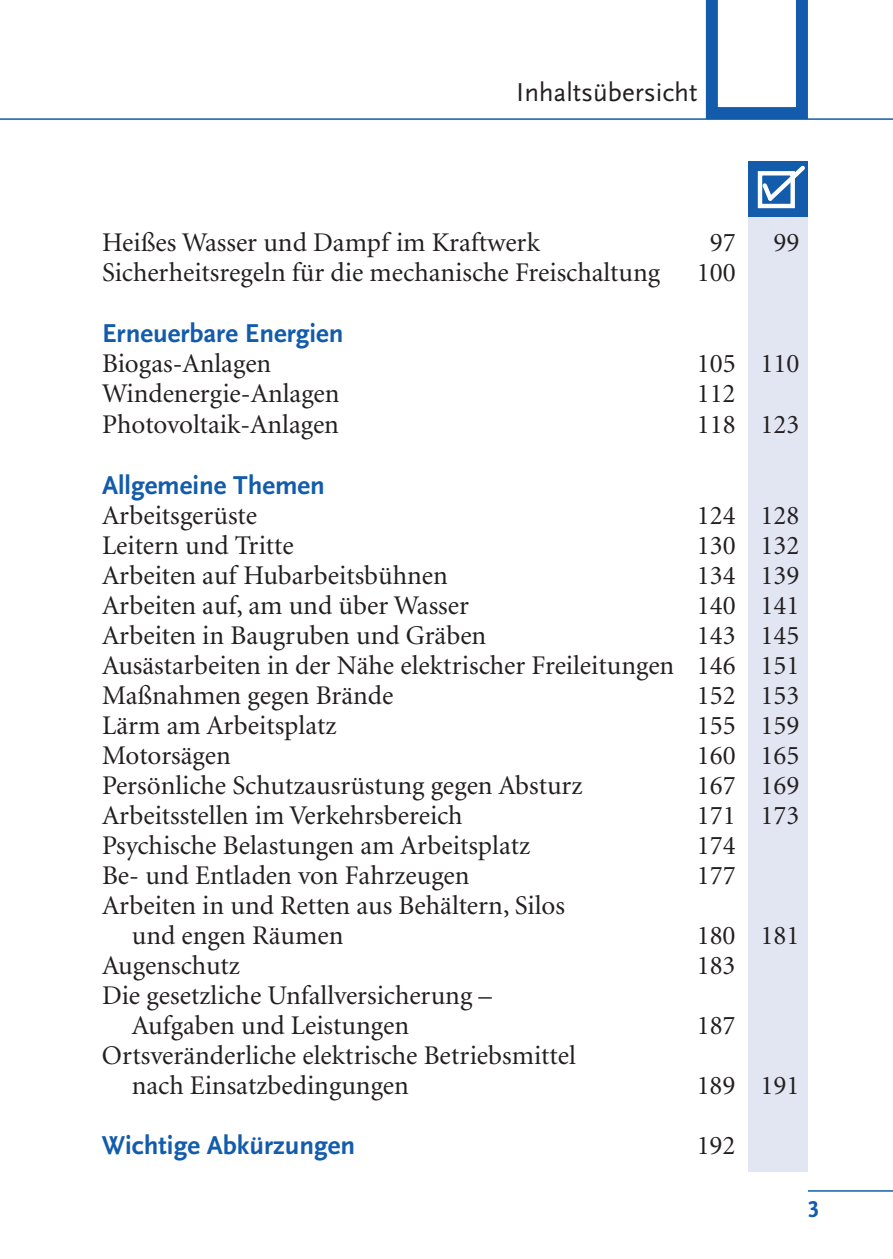
<style>
.page{position:relative;width:893px;height:1259px;background:#fff}
.page>*{position:absolute;margin:0;border:0;box-sizing:border-box;transform-origin:0 0}
.t1{font:27px/30px "Minion";color:#231f20}
.t2{font:700 27px "Scala Sans";color:#135cab}
.t3{font:27px "Scala Sans";color:#231f20}
.t4{font:700 24px "Scala Sans Caps";color:#135cab}
</style>
<div class="page">
<hr style="left:808px;top:1190px;width:85px;height:1px;background:#135cab">
<hr style="left:0;top:118px;width:893px;height:2px;background:#135cab">
<svg style="left:706px;top:0;width:102px;height:118px"></svg>
<div style="left:748px;top:162px;width:60px;height:1009px;background:#e2e6f3"></div>
<div style="left:748px;top:162px;width:60px;height:55px;background:#135cab"></div>
<div style="left:758px;top:171px;width:37px;height:37px;border:4px solid #fff"></div>
<svg style="left:759px;top:165px;width:46px;height:40px"></svg>
<p class="t3" style="left:516px;top:77px;width:183px">Inhaltsübersicht</p>
<p class="t1" style="left:102px;top:228px;width:439px">Heißes Wasser und Dampf im Kraftwerk</p>
<p class="t1" style="left:710px;top:228px;width:27px">97</p>
<p class="t1" style="left:773px;top:228px;width:27px">99</p>
<p class="t1" style="left:102px;top:258px;width:560px">Sicherheitsregeln für die mechanische Freischaltung</p>
<p class="t1" style="left:697px;top:258px;width:40px">100</p>
<p class="t2" style="left:102px;top:319px;width:243px">Erneuerbare Energien</p>
<p class="t1" style="left:102px;top:350px;width:171px">Biogas-Anlagen</p>
<p class="t1" style="left:697px;top:350px;width:104px">105 110</p>
<p class="t1" style="left:102px;top:380px;width:239px">Windenergie-Anlagen</p>
<p class="t1" style="left:697px;top:380px;width:40px">112</p>
<p class="t1" style="left:102px;top:410px;width:238px">Photovoltaik-Anlagen</p>
<p class="t1" style="left:697px;top:410px;width:104px">118 123</p>
<p class="t2" style="left:102px;top:471px;width:224px">Allgemeine Themen</p>
<p class="t1" style="left:102px;top:501px;width:157px">Arbeitsgerüste</p>
<p class="t1" style="left:697px;top:501px;width:104px">124 128</p>
<p class="t1" style="left:102px;top:531px;width:193px">Leitern und Tritte</p>
<p class="t1" style="left:697px;top:531px;width:104px">130 132</p>
<p class="t1" style="left:102px;top:561px;width:347px">Arbeiten auf Hubarbeitsbühnen</p>
<p class="t1" style="left:697px;top:561px;width:104px">134 139</p>
<p class="t1" style="left:102px;top:591px;width:369px">Arbeiten auf, am und über Wasser</p>
<p class="t1" style="left:697px;top:591px;width:104px">140 141</p>
<p class="t1" style="left:102px;top:621px;width:386px">Arbeiten in Baugruben und Gräben</p>
<p class="t1" style="left:102px;top:621px;width:699px;text-align:justify;text-indent:595px">143 145<br>Ausästarbeiten in der Nähe elektrischer Freileitungen 146 151<br>Maßnahmen gegen Brände</p>
<p class="t1" style="left:697px;top:681px;width:104px">152 153</p>
<p class="t1" style="left:102px;top:711px;width:236px">Lärm am Arbeitsplatz</p>
<p class="t1" style="left:697px;top:711px;width:104px">155 159</p>
<p class="t1" style="left:102px;top:741px;width:130px">Motorsägen</p>
<p class="t1" style="left:697px;top:741px;width:104px">160 165</p>
<p class="t1" style="left:102px;top:771px;width:482px">Persönliche Schutzausrüstung gegen Absturz</p>
<p class="t1" style="left:697px;top:771px;width:104px">167 169</p>
<p class="t1" style="left:102px;top:801px;width:362px">Arbeitsstellen im Verkehrsbereich</p>
<p class="t1" style="left:697px;top:801px;width:104px">171 173</p>
<p class="t1" style="left:102px;top:831px;width:430px">Psychische Belastungen am Arbeitsplatz</p>
<p class="t1" style="left:697px;top:831px;width:40px">174</p>
<p class="t1" style="left:102px;top:861px;width:369px">Be- und Entladen von Fahrzeugen</p>
<p class="t1" style="left:697px;top:861px;width:40px">177</p>
<p class="t1" style="left:132px;top:891px;width:435px;text-indent:-30px">Arbeiten in und Retten aus Behältern, Silos und engen Räumen</p>
<p class="t1" style="left:697px;top:921px;width:104px">180 181</p>
<p class="t1" style="left:102px;top:951px;width:139px">Augenschutz</p>
<p class="t1" style="left:697px;top:951px;width:40px">183</p>
<p class="t1" style="left:132px;top:981px;width:362px;text-indent:-30px">Die gesetzliche Unfallversicherung –<br>Aufgaben und Leistungen</p>
<p class="t1" style="left:697px;top:1011px;width:40px">187</p>
<p class="t1" style="left:132px;top:1041px;width:446px;text-indent:-30px">Ortsveränderliche elektrische Betriebsmittel nach Einsatzbedingungen</p>
<p class="t1" style="left:697px;top:1071px;width:104px">189 191</p>
<p class="t2" style="left:102px;top:1131px;width:255px">Wichtige Abkürzungen</p>
<p class="t1" style="left:697px;top:1131px;width:40px">192</p>
<p class="t4" style="left:808px;top:1195px;width:13px">3</p>
</div>
